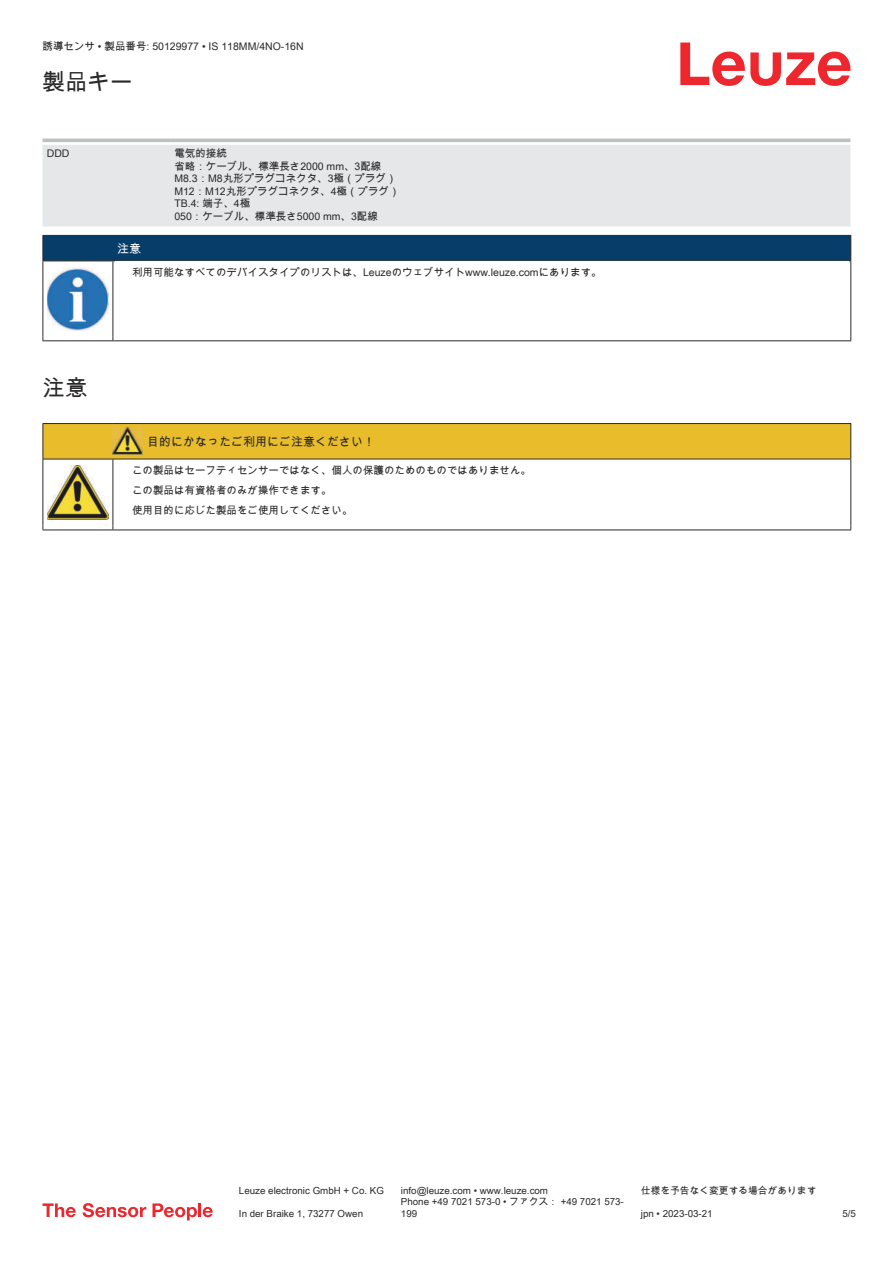
<style>
.page{position:relative;width:893px;height:1263px;background:#fff}
.page>*{position:absolute;margin:0;border:0;box-sizing:border-box;transform-origin:0 0}
.t1{font:22.5px "Arial Unicode MS";color:#2b292a}
.t2{font:12px "Arial Unicode MS";color:#2b292a}
.t3{font:12px "Arial Unicode MS";color:#fff}
.t4{font:10.5px/12.6px "Arial Unicode MS";color:#2b292a}
.t5{font:9.75px/11.7px "Arial Unicode MS";color:#2b292a}
</style>
<div class="page">
<svg style="left:680px;top:43px;width:170px;height:43px"></svg>
<svg style="left:43px;top:138px;width:807px;height:1px"></svg>
<div style="left:43px;top:145px;width:807px;height:82px;background:#e6e7e9"></div>
<hr style="left:43px;top:139px;width:127px;height:3px;background:#bdbfc1">
<hr style="left:170px;top:139px;width:680px;height:3px;background:#bdbfc1">
<svg style="left:43px;top:1203px;width:33px;height:14px"></svg>
<svg style="left:83px;top:1203px;width:63px;height:14px"></svg>
<svg style="left:153px;top:1203px;width:44px;height:17px"></svg>
<hr style="left:198px;top:1203px;width:3px;height:14px;background:#ed272d">
<svg style="left:203px;top:1207px;width:10px;height:10px"></svg>
<hr style="left:43px;top:261px;width:70px;height:1px;background:#2b292a">
<svg style="left:43px;top:235px;width:808px;height:26px;background:#083c65"></svg>
<hr style="left:113px;top:261px;width:738px;height:1px;background:#2b292a">
<hr style="left:43px;top:261px;width:1px;height:75px;background:#2b292a">
<hr style="left:113px;top:261px;width:1px;height:75px;background:#2b292a">
<hr style="left:850px;top:261px;width:1px;height:75px;background:#2b292a">
<hr style="left:43px;top:340px;width:70px;height:1px;background:#2b292a">
<hr style="left:113px;top:340px;width:738px;height:1px;background:#2b292a">
<img style="left:47px;top:267px;width:61px;height:63px">
<hr style="left:43px;top:530px;width:70px;height:1px;background:#2b292a">
<hr style="left:113px;top:530px;width:30px;height:1px;background:#2b292a">
<hr style="left:143px;top:530px;width:708px;height:1px;background:#2b292a">
<svg style="left:43px;top:423px;width:808px;height:107px"></svg>
<p class="t4" style="left:43px;top:40px;width:263px">誘導センサ • 製品番号: 50129977 • IS 118MM/4NO-16N</p>
<h1 class="t1" style="left:43px;top:66px;width:91px">製品キー</h1>
<p class="t4" style="left:47px;top:147px;width:24px">DDD</p>
<p class="t4" style="left:174px;top:147px;width:227px">電気的接続<br>省略：ケーブル、標準長さ2000 mm、3配線<br>M8.3：M8丸形プラグコネクタ、3極（プラグ）<br>M12：M12丸形プラグコネクタ、4極（プラグ）<br>TB.4: 端子、4極<br>050：ケーブル、標準長さ5000 mm、3配線</p>
<p class="t3" style="left:117px;top:240px;width:25px">注意</p>
<p class="t4" style="left:132px;top:265px;width:471px">利用可能なすべてのデバイスタイプのリストは、Leuzeのウェブサイトwww.leuze.comにあります。</p>
<h1 class="t1" style="left:43px;top:371px;width:46px">注意</h1>
<p class="t2" style="left:147px;top:433px;width:229px">目的にかなったご利用にご注意ください！</p>
<p class="t4" style="left:132px;top:460px;width:400px;line-height:20.2px">この製品はセーフティセンサーではなく、個人の保護のためのものではありません。この製品は有資格者のみが操作できます。<br>使用目的に応じた製品をご使用してください。</p>
<p class="t5" style="left:239px;top:1184px;width:146px">Leuze electronic GmbH + Co. KG</p>
<p class="t5" style="left:401px;top:1184px;width:149px">info@leuze.com • www.leuze.com</p>
<p class="t5" style="left:641px;top:1184px;width:177px">仕様を予告なく変更する場合があります</p>
<p class="t5" style="left:239px;top:1207px;width:126px">In der Braike 1, 73277 Owen</p>
<p class="t5" style="left:401px;top:1196px;width:224px">Phone +49 7021 573-0 • ファクス： +49 7021 573-<br>199</p>
<p class="t5" style="left:641px;top:1207px;width:73px">jpn • 2023-03-21</p>
<p class="t5" style="left:842px;top:1207px;width:15px">5 /5</p>
</div>
